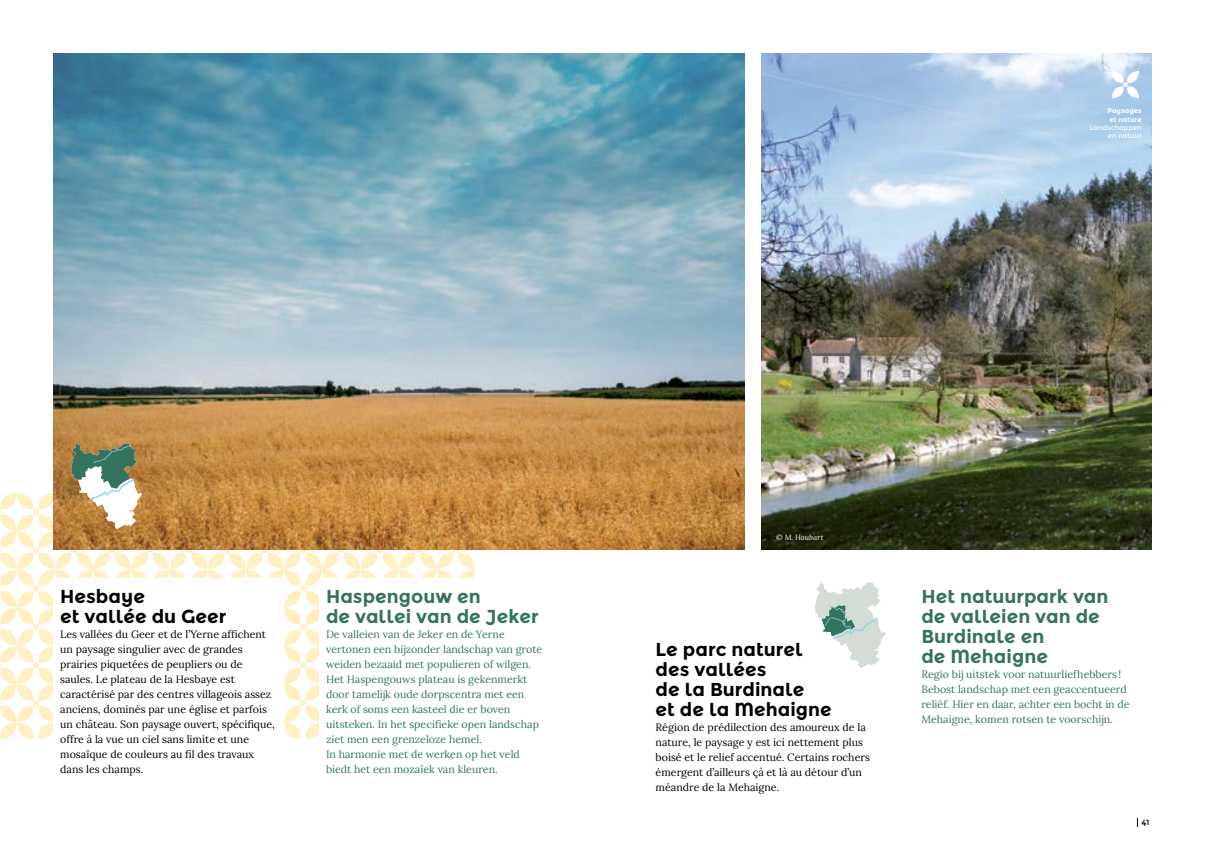
<style>
.page{position:relative;width:1205px;height:851px;background:#fff}
.page>*{position:absolute;margin:0;border:0;box-sizing:border-box;transform-origin:0 0}
.t1{font:700 18.75px/20px "Montserrat Alternates";color:#357361}
.t2{font:700 18.75px/20px "Montserrat Alternates";color:#000}
.t3{font:10.62px/15px "Lora";color:#000}
.t4{font:10.62px/15px "Lora";color:#357361}
.t5{font:8.75px "Montserrat Alternates";color:#000}
.t6{font:italic 7.5px "Lora";color:#fff}
.t7{font:6.88px/8.2px "Montserrat Alternates";color:#fff;text-align:right}
.t8{font:700 6.88px/8.2px "Montserrat Alternates";color:#fff}
</style>
<div class="page">
<img style="left:762px;top:53px;width:390px;height:496px">
<svg style="left:815px;top:582px;width:71px;height:86px"></svg>
<svg style="left:1111px;top:71px;width:28px;height:27px"></svg>
<img style="left:53px;top:53px;width:691px;height:496px">
<svg style="left:0;top:443px;width:475px;height:296px"></svg>
<p class="t8" style="left:1107px;top:107px;width:36px">Paysages et nature</p>
<p class="t7" style="left:1090px;top:123px;width:53px">Landschappen en natuur</p>
<h1 class="t2" style="left:60px;top:586px;width:168px">Hesbaye<br>et vallée du Geer</h1>
<p class="t3" style="left:60px;top:626px;width:216px">Les vallées du Geer et de l’Yerne affichent un paysage singulier avec de grandes prairies piquetées de peupliers ou de saules. Le plateau de la Hesbaye est caractérisé par des centres villageois assez anciens, dominés par une église et parfois un château. Son paysage ouvert, spécifique, offre à la vue un ciel sans limite et une mosaïque de couleurs au fil des travaux dans les champs.</p>
<h1 class="t1" style="left:326px;top:586px;width:214px">Haspengouw en<br>de vallei van de Jeker</h1>
<p class="t4" style="left:326px;top:626px;width:218px">De valleien van de Jeker en de Yerne vertonen een bijzonder landschap van grote weiden bezaaid met populieren of wilgen.<br>Het Haspengouws plateau is gekenmerkt door tamelijk oude dorpscentra met een kerk of soms een kasteel die er boven uitsteken. In het specifieke open landschap ziet men een grenzeloze hemel.<br>In harmonie met de werken op het veld biedt het een mozaïek van kleuren.</p>
<p class="t6" style="left:776px;top:532px;width:49px">© M. Houbart</p>
<h1 class="t2" style="left:656px;top:639px;width:178px">Le parc naturel des vallées<br>de la Burdinale<br>et de la Mehaigne</h1>
<p class="t3" style="left:656px;top:719px;width:216px">Région de prédilection des amoureux de la nature, le paysage y est ici nettement plus boisé et le relief accentué. Certains rochers émergent d’ailleurs çà et là au détour d’un méandre de la Mehaigne.</p>
<h1 class="t1" style="left:921px;top:586px;width:189px">Het natuurpark van de valleien van de<br>Burdinale en<br>de Mehaigne</h1>
<p class="t4" style="left:921px;top:666px;width:210px">Regio bij uitstek voor natuurliefhebbers !<br>Bebost landschap met een geaccentueerd reliëf. Hier en daar, achter een bocht in de Mehaigne, komen rotsen te voorschijn.</p>
<p class="t5" style="left:1141px;top:816px;width:10px">41</p>
</div>
